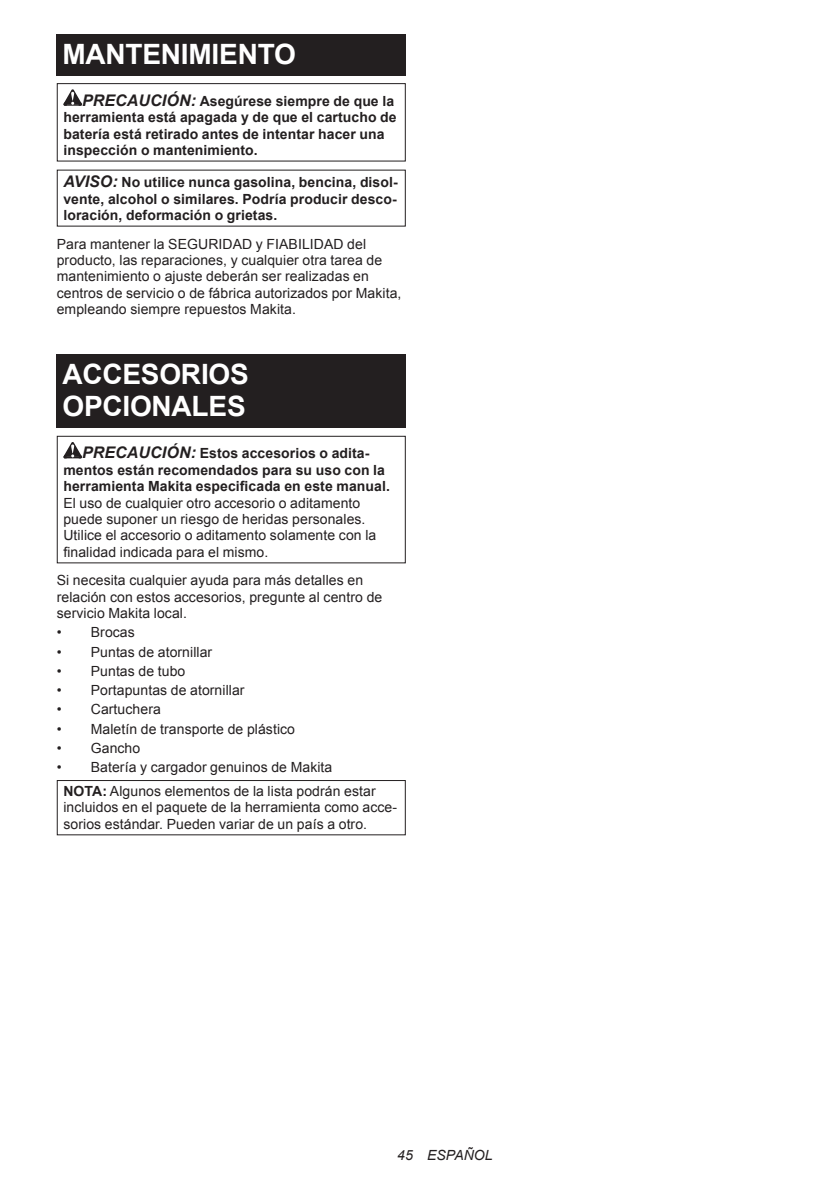
<style>
.page{position:relative;width:840px;height:1191px;background:#fff}
.page>*{position:absolute;margin:0;border:0;box-sizing:border-box;transform-origin:0 0}
.t1{font:700 28px/32.8px "Arial";letter-spacing:-.01em;color:#fff}
.t2{font:14px/16.4px "Arial";letter-spacing:.005em;color:#231f20}
.t3{font:700 14px/16.4px "Arial";letter-spacing:.005em;color:#231f20}
.t4{font:italic 14px "Arial";letter-spacing:.005em;color:#231f20}
.s1{font-style:italic;font-size:16px}
.s2{font-weight:700}
</style>
<div class="page">
<div style="left:57px;top:34px;width:348px;height:41px;background:#231f20"></div>
<svg style="left:63px;top:89px;width:19px;height:17px"></svg>
<div style="left:57px;top:83px;width:348px;height:79px;border:1px solid #231f20"></div>
<div style="left:57px;top:354px;width:348px;height:74px;background:#231f20"></div>
<svg style="left:63px;top:442px;width:19px;height:16px"></svg>
<div style="left:57px;top:436px;width:348px;height:127px;border:1px solid #231f20"></div>
<div style="left:57px;top:780px;width:348px;height:55px;border:1px solid #231f20"></div>
<h1 class="t1" style="left:62px;top:38px;width:235px">MANTENIMIENTO</h1>
<p class="t3" style="left:63px;top:93px;width:334px;text-indent:19px"><span class="s1">PRECAUCIÓN:</span> Asegúrese siempre de que la herramienta está apagada y de que el cartucho de batería está retirado antes de intentar hacer una inspección o mantenimiento.</p>
<p class="t3" style="left:63px;top:174px;width:335px;text-align:justify"><span class="s1">AVISO:</span> No utilice nunca gasolina, bencina, disol&shy;vente, alcohol o similares. Podría producir desco&shy;loración, deformación o grietas.</p>
<p class="t2" style="left:57px;top:236px;width:346px">Para mantener la SEGURIDAD y FIABILIDAD del producto, las reparaciones, y cualquier otra tarea de mantenimiento o ajuste deberán ser realizadas en centros de servicio o de fábrica autorizados por Makita, empleando siempre repuestos Makita.</p>
<h1 class="t1" style="left:62px;top:358px;width:188px">ACCESORIOS<br>OPCIONALES</h1>
<p class="t3" style="left:63px;top:446px;width:328px;text-align:center"><span class="s1">PRECAUCIÓN:</span> Estos accesorios o adita&shy;mentos están recomendados para su uso con la herramienta Makita especificada en este manual.</p>
<p class="t2" style="left:63px;top:494px;width:314px">El uso de cualquier otro accesorio o aditamento puede suponer un riesgo de heridas personales.<br>Utilice el accesorio o aditamento solamente con la finalidad indicada para el mismo.</p>
<p class="t2" style="left:57px;top:572px;width:327px">Si necesita cualquier ayuda para más detalles en relación con estos accesorios, pregunte al centro de servicio Makita local.</p>
<p class="t2" style="left:57px;top:624px;width:80px">• Brocas</p>
<p class="t2" style="left:57px;top:643px;width:157px">• Puntas de atornillar</p>
<p class="t2" style="left:57px;top:663px;width:130px">• Puntas de tubo</p>
<p class="t2" style="left:57px;top:682px;width:189px">• Portapuntas de atornillar</p>
<p class="t2" style="left:57px;top:701px;width:106px">• Cartuchera</p>
<p class="t2" style="left:57px;top:720px;width:240px">• Maletín de transporte de plástico</p>
<p class="t2" style="left:57px;top:739px;width:85px">• Gancho</p>
<p class="t2" style="left:63px;top:755px;width:313px;line-height:23.8px;text-indent:-7px">• Batería y cargador genuinos de Makita<br><span class="s2">NOTA:</span> Algunos elementos de la lista podrán estar</p>
<p class="t2" style="left:63px;top:799px;width:335px">incluidos en el paquete de la herramienta como acce&shy;sorios estándar. Pueden variar de un país a otro.</p>
<p class="t4" style="left:397px;top:1146px;width:97px">45 ESPAÑOL</p>
</div>
